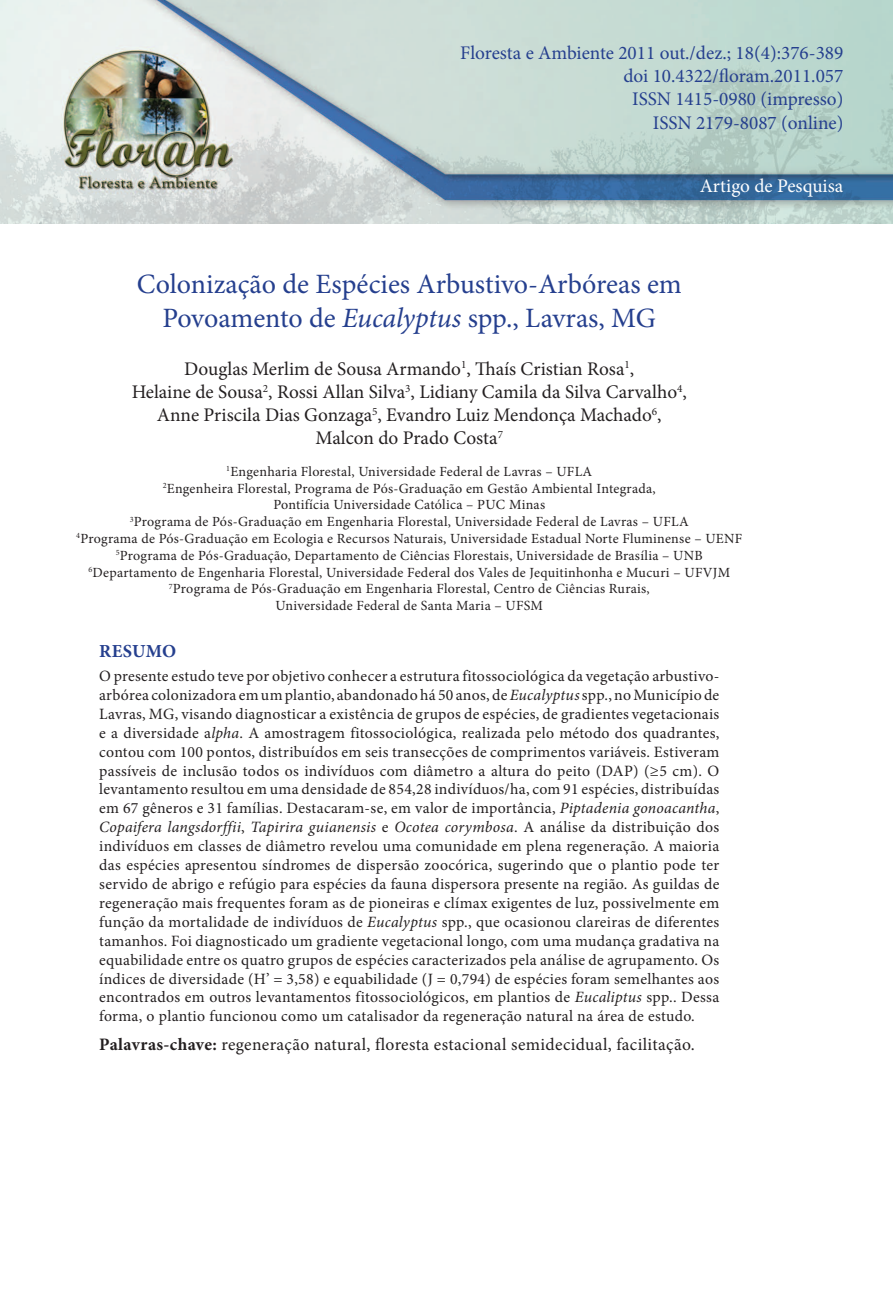
<style>
.page{position:relative;width:893px;height:1315px;background:#fff}
.page>*{position:absolute;margin:0;border:0;box-sizing:border-box;transform-origin:0 0}
.Titulo___1o_idioma{font:28px/33.6px "Minion Pro";color:#253f8e;text-align:center}
.Autores{font:19.25px/23.1px "Minion Pro";color:#231f20;text-align:center}
.Cabeçalho{font:19.25px "Minion Pro";color:#253f8e}
.Corpo{font:19.25px "Minion Pro";color:#fff}
.Título___resumo{font:700 18.38px "Minion Pro";letter-spacing:.015em;color:#253f8e}
.Palavras-chave{font:17.5px "Minion Pro";letter-spacing:.02em;color:#231f20}
.Texto___resumo{font:15.75px/18.9px "Minion Pro";letter-spacing:.02em;color:#231f20;text-align:justify}
.Endereço{font:14px/16.8px "Minion Pro";letter-spacing:.02em;color:#231f20;text-align:center}
.s1{font-style:italic}
.s2{font-weight:700}
</style>
<div class="page">
<img style="left:0;top:0;width:893px;height:223px">
<p class="Cabeçalho" style="left:460px;top:40px;width:385px">Floresta e Ambiente 2011 out./dez.; 18(4):376-389</p>
<p class="Cabeçalho" style="left:623px;top:63px;width:221px">doi 10.4322/floram.2011.057</p>
<p class="Cabeçalho" style="left:632px;top:86px;width:213px">ISSN 1415-0980 (impresso)</p>
<p class="Cabeçalho" style="left:653px;top:109px;width:192px">ISSN 2179-8087 (online)</p>
<p class="Corpo" style="left:700px;top:173px;width:145px">Artigo de Pesquisa</p>
<p class="Titulo___1o_idioma" style="left:137px;top:268px;width:547px">Colonização de Espécies Arbustivo-Arbóreas em<br>Povoamento de <span class="s1">Eucalyptus</span> spp., Lavras, MG</p>
<p class="Autores" style="left:132px;top:357px;width:557px">Douglas Merlim de Sousa Armando<sup>1</sup>, Thaís Cristian Rosa<sup>1</sup>,<br>Helaine de Sousa<sup>2</sup>, Rossi Allan Silva<sup>3</sup>, Lidiany Camila da Silva Carvalho<sup>4</sup>, Anne Priscila Dias Gonzaga<sup>5</sup>, Evandro Luiz Mendonça Machado<sup>6</sup>, Malcon do Prado Costa<sup>7</sup></p>
<p class="Endereço" style="left:76px;top:463px;width:667px"><sup>1</sup>Engenharia Florestal, Universidade Federal de Lavras – UFLA<br><sup>2</sup>Engenheira Florestal, Programa de Pós-Graduação em Gestão Ambiental Integrada,<br>Pontifícia Universidade Católica – PUC Minas<br><sup>3</sup>Programa de Pós-Graduação em Engenharia Florestal, Universidade Federal de Lavras – UFLA<br><sup>4</sup>Programa de Pós-Graduação em Ecologia e Recursos Naturais, Universidade Estadual Norte Fluminense – UENF <sup>5</sup>Programa de Pós-Graduação, Departamento de Ciências Florestais, Universidade de Brasília – UNB <sup>6</sup>Departamento de Engenharia Florestal, Universidade Federal dos Vales de Jequitinhonha e Mucuri – UFVJM <sup>7</sup>Programa de Pós-Graduação em Engenharia Florestal, Centro de Ciências Rurais,<br>Universidade Federal de Santa Maria – UFSM</p>
<p class="Título___resumo" style="left:99px;top:638px;width:79px">RESUMO</p>
<p class="Texto___resumo" style="left:99px;top:666px;width:622px">O presente estudo teve por objetivo conhecer a estrutura fitossociológica da vegetação arbustivo&shy;arbórea colonizadora em um plantio, abandonado há 50 anos, de <span class="s1">Eucalyptus</span> spp., no Município de Lavras, MG, visando diagnosticar a existência de grupos de espécies, de gradientes vegetacionais e a diversidade a<span class="s1">lpha</span>. A amostragem fitossociológica, realizada pelo método dos quadrantes, contou com 100 pontos, distribuídos em seis transecções de comprimentos variáveis. Estiveram passíveis de inclusão todos os indivíduos com diâmetro a altura do peito (DAP) (≥5 cm). O levantamento resultou em uma densidade de 854,28 indivíduos/ha, com 91 espécies, distribuídas em 67 gêneros e 31 famílias. Destacaram-se, em valor de importância, <span class="s1">Piptadenia gonoacantha</span>, <span class="s1">Copaifera langsdorffii</span>, <span class="s1">Tapirira guianensis</span> e <span class="s1">Ocotea corymbosa</span>. A análise da distribuição dos indivíduos em classes de diâmetro revelou uma comunidade em plena regeneração. A maioria das espécies apresentou síndromes de dispersão zoocórica, sugerindo que o plantio pode ter servido de abrigo e refúgio para espécies da fauna dispersora presente na região. As guildas de regeneração mais frequentes foram as de pioneiras e clímax exigentes de luz, possivelmente em função da mortalidade de indivíduos de <span class="s1">Eucalyptus</span> spp., que ocasionou clareiras de diferentes tamanhos. Foi diagnosticado um gradiente vegetacional longo, com uma mudança gradativa na equabilidade entre os quatro grupos de espécies caracterizados pela análise de agrupamento. Os índices de diversidade (H’ = 3,58) e equabilidade (J = 0,794) de espécies foram semelhantes aos encontrados em outros levantamentos fitossociológicos, em plantios de <span class="s1">Eucaliptus</span> spp.. Dessa forma, o plantio funcionou como um catalisador da regeneração natural na área de estudo.</p>
<p class="Palavras-chave" style="left:99px;top:1032px;width:597px"><span class="s2">Palavras-chave:</span> regeneração natural, floresta estacional semidecidual, facilitação.</p>
</div>
